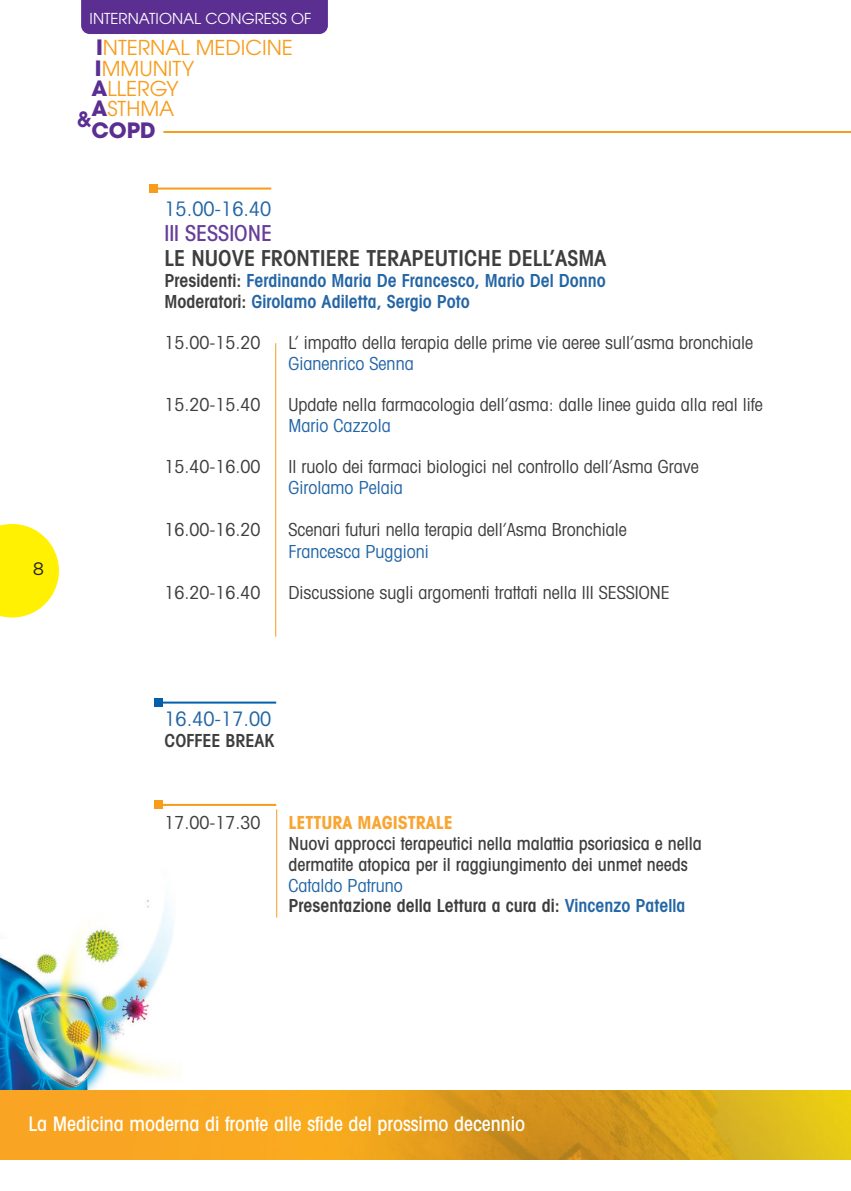
<style>
.page{position:relative;width:851px;height:1191px;background:#fff}
.page>*{position:absolute;margin:0;border:0;box-sizing:border-box;transform-origin:0 0}
.t1{font:600 condensed 22px "Avant Garde";color:#3e3e3f}
.t2{font:500 condensed 22px "Avant Garde";color:#673e98}
.t3{font:700 21px "Avant Garde";color:#5b2e91}
.t4{font:600 21px "Avant Gar Got Itc LCE";color:#5b2e91}
.t5{font:20.4px/19.8px "Avant Gar Got Itc LCE";color:#f89c1c}
.t6{font:500 condensed 20px "Avant Garde";color:#fff}
.t7{font:condensed 20px "Avant Garde";color:#2466a5}
.t8{font:condensed 18px "Avant Garde";color:#3e3e3f}
.t9{font:500 condensed 18px/20.6px "Avant Garde";color:#3e3e3f}
.t10{font:600 condensed 18px/20.8px "Avant Garde";color:#2466a5}
.t11{font:600 condensed 18px/20.6px "Avant Garde";color:#3e3e3f}
.t12{font:condensed 18px "Avant Garde";color:#2466a5}
.t13{font:700 condensed 18px "Avant Garde";color:#f9a533}
.t14{font:18px "Gotham";color:#231f20}
.t15{font:15px "Avant Garde";color:#fff}
.s1{font-family:"Avant Garde";font-weight:700;font-size:21px;color:#5b2e91}
.s2{color:#3e3e3f}
.s3{font-weight:400;color:#2466a5}
.s4{color:#2466a5}
</style>
<div class="page">
<svg style="left:0;top:524px;width:59px;height:93px"></svg>
<img style="left:0;top:899px;width:181px;height:191px">
<img style="left:0;top:1090px;width:850px;height:69px">
<hr style="left:163px;top:131px;width:687px;height:2px;background:#f89c1c">
<div style="left:81px;top:0;width:247px;height:34px;background:#5b2e91"></div>
<hr style="left:153px;top:187px;width:118px;height:2px;background:#f89c1c">
<div style="left:149px;top:184px;width:8px;height:8px;background:#f89c1c"></div>
<hr style="left:158px;top:701px;width:118px;height:2px;background:#045eac">
<div style="left:154px;top:698px;width:8px;height:8px;background:#045eac"></div>
<hr style="left:158px;top:804px;width:118px;height:2px;background:#f89c1c">
<div style="left:154px;top:801px;width:8px;height:8px;background:#f89c1c"></div>
<hr style="left:275px;top:343px;width:1px;height:293px;background:#f89c1c">
<hr style="left:276px;top:809px;width:1px;height:108px;background:#f89c1c">
<p class="t15" style="left:90px;top:10px;width:223px">INTERNATIONAL CONGRESS OF</p>
<p class="t5" style="left:96px;top:37px;width:198px"><span class="s1">I</span>NTERNAL MEDICINE</p>
<p class="t14" style="left:33px;top:557px;width:13px">8</p>
<p class="t5" style="left:91px;top:59px;width:104px"><span class="s1">I</span>MMUNITY<br><span class="s1">A</span>LLERGY<br><span class="s1">A</span>STHMA</p>
<p class="t3" style="left:91px;top:117px;width:66px">COPD</p>
<p class="t4" style="left:77px;top:106px;width:16px">&amp;</p>
<p class="t7" style="left:164px;top:196px;width:108px">15.00-16.40</p>
<p class="t2" style="left:164px;top:219px;width:109px">III SESSIONE</p>
<p class="t1" style="left:164px;top:245px;width:443px">LE NUOVE FRONTIERE TERAPEUTICHE DELL’ASMA</p>
<p class="t10" style="left:164px;top:270px;width:442px"><span class="s2">Presidenti:</span> Ferdinando Maria De Francesco, Mario Del Donno<br><span class="s2">Moderatori:</span> Girolamo Adiletta, Sergio Poto</p>
<p class="t8" style="left:164px;top:331px;width:98px">15.00-15.20</p>
<p class="t8" style="left:288px;top:331px;width:466px">L’ impatto della terapia delle prime vie aeree sull’asma bronchiale</p>
<p class="t12" style="left:288px;top:352px;width:126px">Gianenrico Senna</p>
<p class="t8" style="left:164px;top:393px;width:98px">15.20-15.40</p>
<p class="t8" style="left:288px;top:393px;width:475px">Update nella farmacologia dell’asma: dalle linee guida alla real life</p>
<p class="t12" style="left:288px;top:414px;width:103px">Mario Cazzola</p>
<p class="t8" style="left:164px;top:456px;width:98px">15.40-16.00</p>
<p class="t8" style="left:288px;top:456px;width:411px">Il ruolo dei farmaci biologici nel controllo dell’Asma Grave</p>
<p class="t12" style="left:288px;top:476px;width:115px">Girolamo Pelaia</p>
<p class="t8" style="left:164px;top:519px;width:98px">16.00-16.20</p>
<p class="t8" style="left:288px;top:519px;width:339px">Scenari futuri nella terapia dell’Asma Bronchiale</p>
<p class="t12" style="left:288px;top:540px;width:141px">Francesca Puggioni</p>
<p class="t8" style="left:164px;top:582px;width:98px">16.20-16.40</p>
<p class="t8" style="left:288px;top:582px;width:382px">Discussione sugli argomenti trattati nella III SESSIONE</p>
<p class="t7" style="left:164px;top:706px;width:108px">16.40-17.00</p>
<p class="t11" style="left:164px;top:729px;width:112px">COFFEE BREAK</p>
<p class="t8" style="left:164px;top:812px;width:98px">17.00-17.30</p>
<p class="t13" style="left:288px;top:811px;width:166px">LETTURA MAGISTRALE</p>
<p class="t9" style="left:288px;top:833px;width:414px">Nuovi approcci terapeutici nella malattia psoriasica e nella dermatite atopica per il raggiungimento dei unmet needs</p>
<p class="t11" style="left:288px;top:874px;width:398px"><span class="s3">Cataldo Patruno<br></span>Presentazione della Lettura a cura di: <span class="s4">Vincenzo Patella</span></p>
<p class="t6" style="left:28px;top:1111px;width:498px">La Medicina moderna di fronte alle sfide del prossimo decennio</p>
</div>
